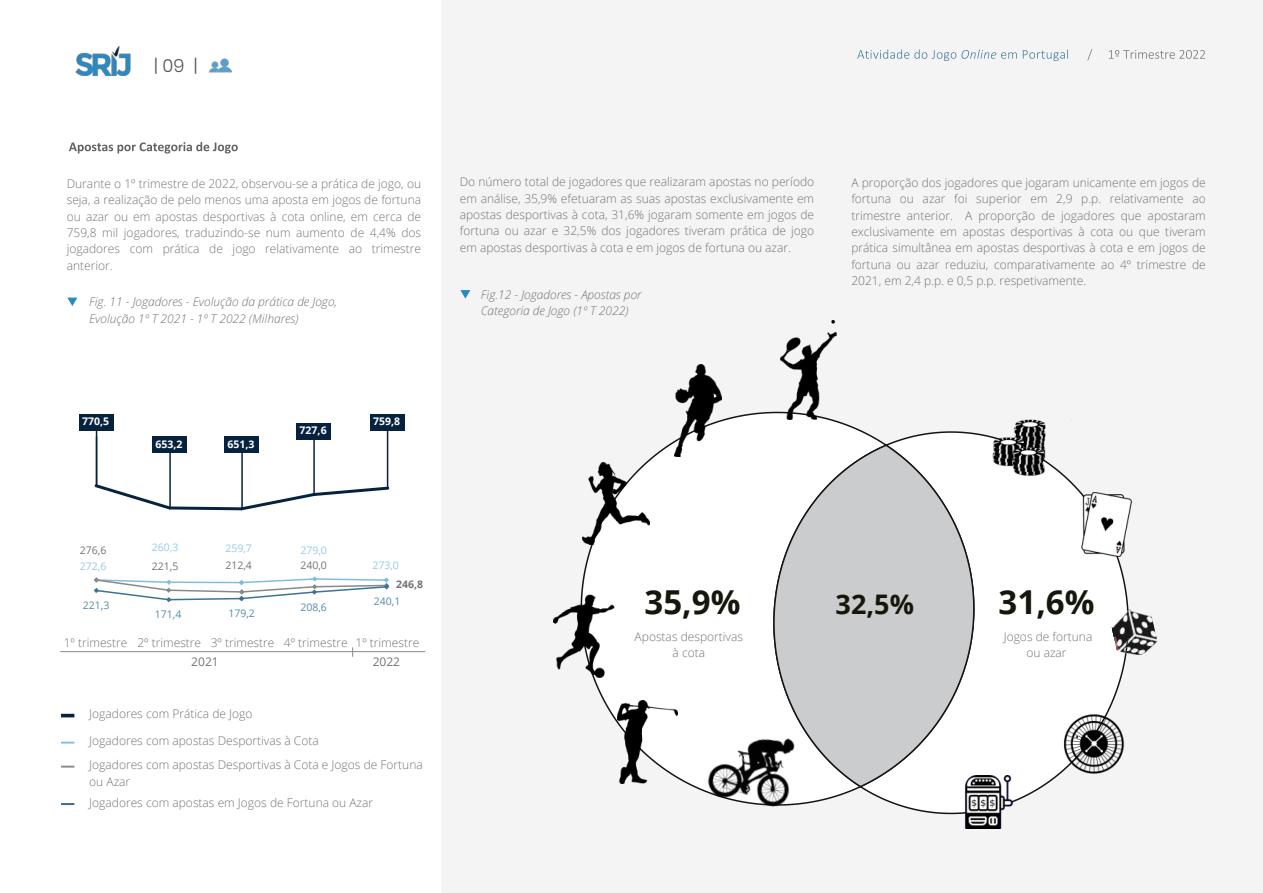
<style>
.page{position:relative;width:1263px;height:893px;background:#fff}
.page>*{position:absolute;margin:0;border:0;box-sizing:border-box;transform-origin:0 0}
.t1{font:700 33px "Open Sans";color:#16160b}
.t2{font:700 27px "Open Sans";color:#16160b}
.t3{font:300 18px "Poppins";color:#515253}
.t4{font:300 12px/16.4px "Open Sans";color:#737475;text-align:justify}
.t5{font:italic 300 12px/16.4px "Open Sans";color:#737475}
.t6{font:12px "Open Sans";color:#737475}
.t7{font:700 10.5px "Open Sans";color:#fff}
.t8{font:10.5px "Open Sans";color:#96cae8}
.t9{font:10.5px "Open Sans";color:#588ba9}
.t10{font:10.5px "Open Sans";color:#737475}
.t11{font:700 10.5px "Open Sans";color:#737475}
</style>
<div class="page">
<div style="left:441px;top:0;width:822px;height:893px;background:#f4f4f5"></div>
<svg style="left:582px;top:412px;width:279px;height:391px"></svg>
<svg style="left:857px;top:430px;width:272px;height:384px"></svg>
<svg style="left:772px;top:443px;width:203px;height:346px"></svg>
<svg style="left:69px;top:142px;width:169px;height:12px"></svg>
<svg style="left:67px;top:298px;width:10px;height:8px"></svg>
<svg style="left:460px;top:290px;width:10px;height:9px"></svg>
<img style="left:582px;top:462px;width:68px;height:83px">
<img style="left:781px;top:321px;width:55px;height:98px">
<img style="left:554px;top:580px;width:72px;height:97px">
<img style="left:674px;top:365px;width:48px;height:91px">
<img style="left:617px;top:701px;width:60px;height:82px">
<img style="left:693px;top:713px;width:122px;height:94px">
<img style="left:991px;top:419px;width:92px;height:57px">
<img style="left:1074px;top:492px;width:58px;height:65px">
<img style="left:1059px;top:705px;width:70px;height:74px">
<img style="left:963px;top:776px;width:52px;height:52px">
<img style="left:1108px;top:605px;width:50px;height:55px">
<hr style="left:60px;top:651px;width:365px;height:1px;background:#88898b">
<hr style="left:241px;top:451px;width:2px;height:57px;background:#06223e">
<svg style="left:61px;top:714px;width:13px;height:3px"></svg>
<svg style="left:61px;top:803px;width:13px;height:2px"></svg>
<svg style="left:61px;top:766px;width:13px;height:2px"></svg>
<svg style="left:61px;top:742px;width:13px;height:2px"></svg>
<img style="left:75px;top:45px;width:56px;height:31px">
<hr style="left:313px;top:439px;width:2px;height:55px;background:#06223e">
<img style="left:208px;top:58px;width:25px;height:15px">
<svg style="left:857px;top:49px;width:160px;height:12px"></svg>
<svg style="left:1023px;top:49px;width:45px;height:12px"></svg>
<svg style="left:1087px;top:49px;width:5px;height:11px"></svg>
<svg style="left:1109px;top:50px;width:96px;height:9px"></svg>
<hr style="left:96px;top:430px;width:1px;height:55px;background:#06223e">
<div style="left:79px;top:414px;width:34px;height:17px;background:#06223e"></div>
<div style="left:297px;top:423px;width:34px;height:17px;background:#06223e"></div>
<div style="left:225px;top:436px;width:34px;height:17px;background:#06223e"></div>
<hr style="left:169px;top:453px;width:2px;height:55px;background:#06223e">
<div style="left:153px;top:436px;width:34px;height:17px;background:#06223e"></div>
<hr style="left:387px;top:429px;width:1px;height:59px;background:#06223e">
<div style="left:370px;top:414px;width:34px;height:17px;background:#06223e"></div>
<svg style="left:94px;top:482px;width:296px;height:29px"></svg>
<svg style="left:93px;top:576px;width:296px;height:27px"></svg>
<h3 class="t3" style="left:154px;top:53px;width:45px">|09 |</h3>
<p class="t4" style="left:460px;top:174px;width:356px">Do número total de jogadores que realizaram apostas no período em análise, 35,9% efetuaram as suas apostas exclusivamente em apostas desportivas à cota, 31,6% jogaram somente em jogos de fortuna ou azar e 32,5% dos jogadores tiveram prática de jogo em apostas desportivas à cota e em jogos de fortuna ou azar.</p>
<p class="t4" style="left:67px;top:175px;width:356px">Durante o 1º trimestre de 2022, observou-se a prática de jogo, ou seja, a realização de pelo menos uma aposta em jogos de fortuna ou azar ou em apostas desportivas à cota online, em cerca de 759,8 mil jogadores, traduzindo-se num aumento de 4,4% dos jogadores com prática de jogo relativamente ao trimestre anterior.</p>
<p class="t5" style="left:89px;top:293px;width:250px">Fig. 11 - Jogadores - Evolução da prática de Jogo,<br>Evolução 1º T 2021 - 1º T 2022 (Milhares)</p>
<p class="t5" style="left:481px;top:286px;width:162px">Fig.12 - Jogadores - Apostas por<br>Categoria de Jogo (1º T 2022)</p>
<p class="t7" style="left:82px;top:414px;width:29px">770,5</p>
<p class="t7" style="left:156px;top:436px;width:29px">653,2</p>
<p class="t7" style="left:228px;top:436px;width:29px">651,3</p>
<p class="t7" style="left:300px;top:423px;width:29px">727,6</p>
<p class="t7" style="left:373px;top:414px;width:29px">759,8</p>
<p class="t4" style="left:851px;top:174px;width:356px">A proporção dos jogadores que jogaram unicamente em jogos de fortuna ou azar foi superior em 2,9 p.p. relativamente ao trimestre anterior. A proporção de jogadores que apostaram exclusivamente em apostas desportivas à cota ou que tiveram prática simultânea em apostas desportivas à cota e em jogos de fortuna ou azar reduziu, comparativamente ao 4º trimestre de 2021, em 2,4 p.p. e 0,5 p.p. respetivamente.</p>
<p class="t10" style="left:80px;top:543px;width:28px">276,6</p>
<p class="t8" style="left:152px;top:540px;width:28px">260,3</p>
<p class="t8" style="left:225px;top:541px;width:28px">259,7</p>
<p class="t8" style="left:300px;top:543px;width:28px">279,0</p>
<p class="t8" style="left:80px;top:559px;width:28px">272,6</p>
<p class="t10" style="left:152px;top:559px;width:28px">221,5</p>
<p class="t10" style="left:225px;top:558px;width:28px">212,4</p>
<p class="t10" style="left:300px;top:558px;width:28px">240,0</p>
<p class="t8" style="left:372px;top:558px;width:28px">273,0</p>
<p class="t11" style="left:396px;top:577px;width:29px">246,8</p>
<p class="t9" style="left:83px;top:598px;width:28px">221,3</p>
<p class="t9" style="left:155px;top:607px;width:28px">171,4</p>
<p class="t9" style="left:228px;top:606px;width:28px">179,2</p>
<p class="t9" style="left:300px;top:600px;width:28px">208,6</p>
<p class="t9" style="left:374px;top:594px;width:28px">240,1</p>
<p class="t4" style="left:64px;top:634px;width:357px">1º trimestre 2º trimestre 3º trimestre 4º trimestre 1º trimestre</p>
<p class="t6" style="left:191px;top:653px;width:29px">2021</p>
<p class="t6" style="left:373px;top:653px;width:29px">2022</p>
<p class="t4" style="left:89px;top:705px;width:165px">Jogadores com Prática de Jogo</p>
<p class="t4" style="left:89px;top:728px;width:335px;line-height:24px">Jogadores com apostas Desportivas à Cota<br>Jogadores com apostas Desportivas à Cota e Jogos de Fortuna</p>
<p class="t4" style="left:89px;top:770px;width:285px;line-height:21.1px">ou Azar<br>Jogadores com apostas em Jogos de Fortuna ou Azar</p>
<h1 class="t1" style="left:645px;top:579px;width:97px">35,9%</h1>
<p class="t4" style="left:635px;top:628px;width:110px;text-align:center">Apostas desportivas à cota</p>
<h2 class="t2" style="left:835px;top:585px;width:80px">32,5%</h2>
<h1 class="t1" style="left:999px;top:579px;width:97px">31,6%</h1>
<p class="t4" style="left:1004px;top:628px;width:90px;text-align:center">Jogos de fortuna ou azar</p>
</div>
